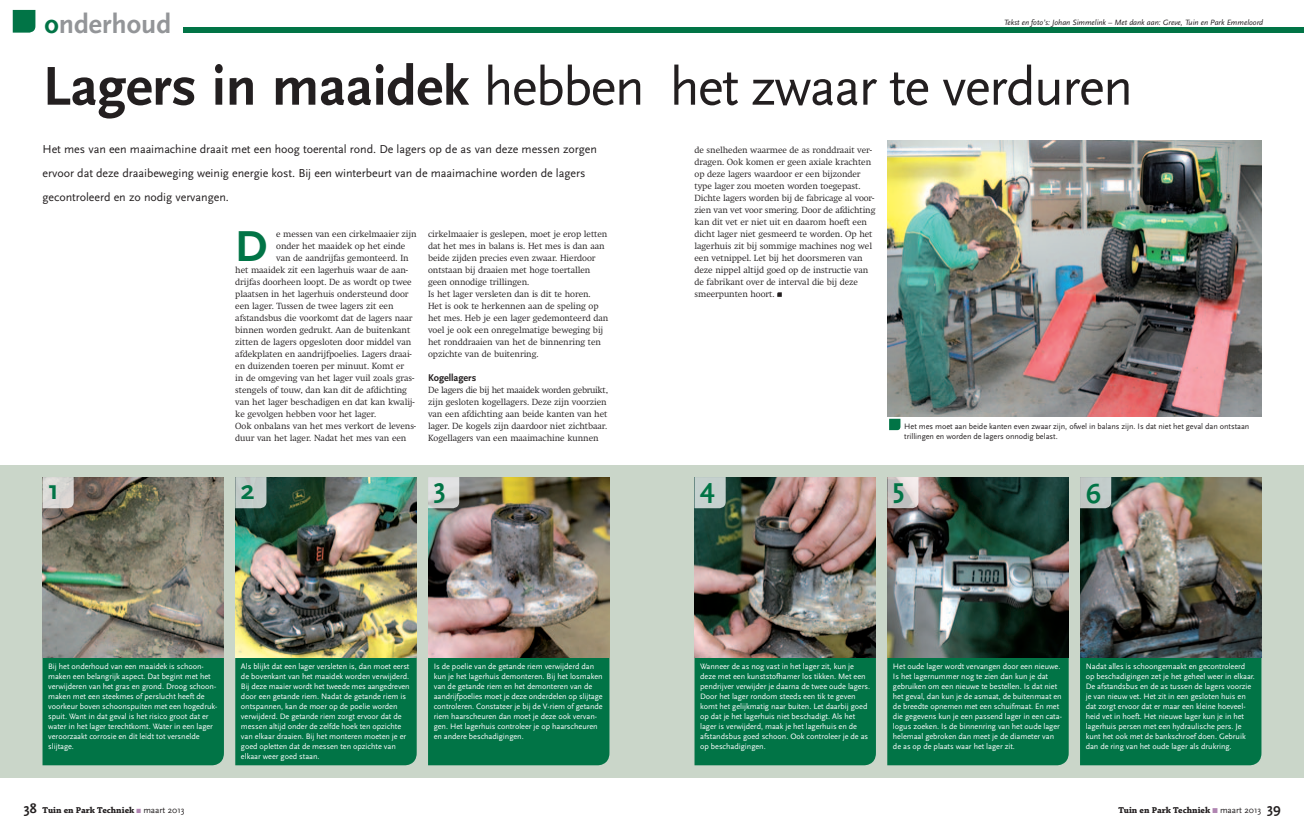
<style>
.page{position:relative;width:1304px;height:837px;background:#fff}
.page>*{position:absolute;margin:0;border:0;box-sizing:border-box;transform-origin:0 0}
.t1{font:55px "Scala Sans OT";letter-spacing:-.03em;color:#231f20}
.t2{font:700 45.2px "Scala Sans OT";color:#017446}
.t3{font:700 28px "Scala Sans OT";color:#939598}
.t4{font:700 28px "Scala Sans OT";color:#017446}
.t5{font:12px/24px "Scala Sans OT";letter-spacing:-.005em;color:#231f20}
.t6{font:700 10.2px "Scala Sans OT";letter-spacing:-.005em;color:#231f20}
.t7{font:700 9px "Chaparral Pro";color:#231f20}
.t8{font:300 8.8px/12px "Swift";letter-spacing:-.005em;color:#231f20}
.t9{font:8.2px/10px "Scala Sans OT";letter-spacing:-.005em;color:#fff}
.t10{font:8.2px/10px "Scala Sans OT";letter-spacing:-.005em;color:#231f20}
.t11{font:italic 8px "Scala Sans OT";letter-spacing:-.005em;color:#231f20}
.s1{color:#017446}
.s2{font-weight:700;font-size:57px}
.s3{font-family:"Scala Sans OT";font-size:14px}
.s4{color:#b085b1}
.s5{font-family:"Scala Sans OT";font-weight:400}
</style>
<div class="page">
<div style="left:0;top:465px;width:652px;height:312px;background:#cad6c9"></div>
<svg style="left:13px;top:10px;width:22px;height:23px"></svg>
<div style="left:184px;top:27px;width:468px;height:6px;background:#017446"></div>
<div style="left:43px;top:657px;width:181px;height:108px;background:#017446"></div>
<div style="left:235px;top:657px;width:182px;height:108px;background:#017446"></div>
<div style="left:428px;top:657px;width:181px;height:108px;background:#017446"></div>
<div style="left:652px;top:465px;width:652px;height:312px;background:#cad6c9"></div>
<div style="left:652px;top:27px;width:652px;height:6px;background:#017446"></div>
<div style="left:694px;top:657px;width:182px;height:108px;background:#017446"></div>
<div style="left:887px;top:657px;width:182px;height:108px;background:#017446"></div>
<div style="left:1080px;top:657px;width:181px;height:108px;background:#017446"></div>
<svg style="left:777px;top:292px;width:5px;height:5px"></svg>
<img style="left:887px;top:141px;width:374px;height:276px">
<img style="left:43px;top:477px;width:181px;height:180px">
<img style="left:235px;top:477px;width:182px;height:180px">
<img style="left:428px;top:477px;width:181px;height:180px">
<img style="left:694px;top:477px;width:182px;height:180px">
<img style="left:887px;top:477px;width:182px;height:180px">
<img style="left:1080px;top:477px;width:181px;height:180px">
<svg style="left:889px;top:418px;width:11px;height:12px"></svg>
<svg style="left:1080px;top:477px;width:31px;height:31px"></svg>
<svg style="left:887px;top:477px;width:31px;height:31px"></svg>
<svg style="left:694px;top:477px;width:32px;height:31px"></svg>
<svg style="left:235px;top:477px;width:31px;height:31px"></svg>
<svg style="left:43px;top:477px;width:31px;height:31px"></svg>
<svg style="left:428px;top:477px;width:31px;height:31px"></svg>
<h3 class="t3" style="left:44px;top:8px;width:128px"><span class="s1">o</span>nderhoud</h3>
<p class="t11" style="left:1004px;top:18px;width:261px">Tekst en foto’s: Johan Simmelink – Met dank aan: Greve, Tuin en Park Emmeloord</p>
<h1 class="t1" style="left:43px;top:57px;width:1092px"><span class="s2">Lagers in maaidek</span> hebben het zwaar te verduren</h1>
<p class="t5" style="left:43px;top:137px;width:556px">Het mes van een maaimachine draait met een hoog toerental rond. De lagers op de as van deze messen zorgen ervoor dat deze draaibeweging weinig energie kost. Bij een winterbeurt van de maaimachine worden de lagers gecontroleerd en zo nodig vervangen.</p>
<p class="t8" style="left:694px;top:144px;width:182px">de snelheden waarmee de as ronddraait ver&shy;dragen. Ook komen er geen axiale krachten op deze lagers waardoor er een bijzonder type lager zou moeten worden toegepast.<br>Dichte lagers worden bij de fabricage al voor&shy;zien van vet voor smering. Door de afdichting kan dit vet er niet uit en daarom hoeft een dicht lager niet gesmeerd te worden. Op het lagerhuis zit bij sommige machines nog wel een vetnippel. Let bij het doorsmeren van deze nippel altijd goed op de instructie van de fabrikant over de interval die bij deze smeerpunten hoort.</p>
<h2 class="t2" style="left:235px;top:220px;width:34px">D</h2>
<p class="t8" style="left:276px;top:228px;width:142px">e messen van een cirkelmaaier zijn</p>
<p class="t8" style="left:428px;top:228px;width:182px">cirkelmaaier is geslepen, moet je erop letten dat het mes in balans is. Het mes is dan aan beide zijden precies even zwaar. Hierdoor ontstaan bij draaien met hoge toertallen geen onnodige trillingen.<br>Is het lager versleten dan is dit te horen.<br>Het is ook te herkennen aan de speling op het mes. Heb je een lager gedemonteerd dan voel je ook een onregelmatige beweging bij het ronddraaien van het de binnenring ten opzichte van de buitenring.</p>
<p class="t6" style="left:428px;top:372px;width:50px">Kogellagers</p>
<p class="t8" style="left:428px;top:384px;width:182px">De lagers die bij het maaidek worden gebruikt, zijn gesloten kogellagers. Deze zijn voorzien van een afdichting aan beide kanten van het lager. De kogels zijn daardoor niet zichtbaar.<br>Kogellagers van een maaimachine kunnen</p>
<p class="t8" style="left:276px;top:240px;width:131px">onder het maaidek op het einde</p>
<p class="t8" style="left:276px;top:252px;width:134px">van de aandrijfas gemonteerd. In</p>
<p class="t8" style="left:235px;top:264px;width:174px">het maaidek zit een lagerhuis waar de aan-</p>
<p class="t8" style="left:235px;top:276px;width:178px">drijfas doorheen loopt. De as wordt op twee</p>
<p class="t8" style="left:235px;top:288px;width:175px">plaatsen in het lagerhuis ondersteund door</p>
<p class="t8" style="left:235px;top:300px;width:160px">een lager. Tussen de twee lagers zit een</p>
<p class="t8" style="left:235px;top:312px;width:179px">afstandsbus die voorkomt dat de lagers naar</p>
<p class="t8" style="left:235px;top:324px;width:177px">binnen worden gedrukt. Aan de buitenkant</p>
<p class="t8" style="left:235px;top:336px;width:178px">zitten de lagers opgesloten door middel van</p>
<p class="t8" style="left:235px;top:348px;width:178px">afdekplaten en aandrijfpoelies. Lagers draai-</p>
<p class="t8" style="left:235px;top:360px;width:171px">en duizenden toeren per minuut. Komt er</p>
<p class="t8" style="left:235px;top:372px;width:181px">in de omgeving van het lager vuil zoals gras-</p>
<p class="t8" style="left:235px;top:384px;width:173px">stengels of touw, dan kan dit de afdichting</p>
<p class="t8" style="left:235px;top:396px;width:181px">van het lager beschadigen en dat kan kwalij-</p>
<p class="t8" style="left:235px;top:408px;width:143px">ke gevolgen hebben voor het lager.</p>
<p class="t8" style="left:235px;top:420px;width:182px">Ook onbalans van het mes verkort de levens-</p>
<p class="t8" style="left:235px;top:432px;width:173px">duur van het lager. Nadat het mes van een</p>
<p class="t10" style="left:904px;top:421px;width:347px">Het mes moet aan beide kanten even zwaar zijn, ofwel in balans zijn. Is dat niet het geval dan ontstaan trillingen en worden de lagers onnodig belast.</p>
<h3 class="t4" style="left:48px;top:473px;width:12px">1</h3>
<h3 class="t4" style="left:241px;top:473px;width:15px">2</h3>
<h3 class="t4" style="left:434px;top:472px;width:14px">3</h3>
<h3 class="t4" style="left:700px;top:472px;width:16px">4</h3>
<h3 class="t4" style="left:893px;top:472px;width:13px">5</h3>
<h3 class="t4" style="left:1086px;top:478px;width:17px">6</h3>
<p class="t9" style="left:48px;top:661px;width:171px">Bij het onderhoud van een maaidek is schoon&shy;maken een belangrijk aspect. Dat begint met het verwijderen van het gras en grond. Droog schoon&shy;maken met een steekmes of perslucht heeft de voorkeur boven schoonspuiten met een hogedruk&shy;spuit. Want in dat geval is het risico groot dat er water in het lager terechtkomt. Water in een lager veroorzaakt corrosie en dit leidt tot versnelde slijtage.</p>
<p class="t9" style="left:241px;top:661px;width:170px">Als blijkt dat een lager versleten is, dan moet eerst de bovenkant van het maaidek worden verwijderd.<br>Bij deze maaier wordt het tweede mes aangedreven door een getande riem. Nadat de getande riem is ontspannen, kan de moer op de poelie worden verwijderd. De getande riem zorgt ervoor dat de messen altijd onder de zelfde hoek ten opzichte van elkaar draaien. Bij het monteren moeten je er goed opletten dat de messen ten opzichte van elkaar weer goed staan.</p>
<p class="t9" style="left:434px;top:661px;width:171px">Is de poelie van de getande riem verwijderd dan kun je het lagerhuis demonteren. Bij het losmaken van de getande riem en het demonteren van de aandrijfpoelies moet je deze onderdelen op slijtage controleren. Constateer je bij de V-riem of getande riem haarscheuren dan moet je deze ook vervan&shy;gen. Het lagerhuis controleer je op haarscheuren en andere beschadigingen.</p>
<p class="t9" style="left:700px;top:661px;width:171px">Wanneer de as nog vast in het lager zit, kun je deze met een kunststofhamer los tikken. Met een pendrijver verwijder je daarna de twee oude lagers.<br>Door het lager rondom steeds een tik te geven komt het gelijkmatig naar buiten. Let daarbij goed op dat je het lagerhuis niet beschadigt. Als het lager is verwijderd, maak je het lagerhuis en de afstandsbus goed schoon. Ook controleer je de as op beschadigingen.</p>
<p class="t9" style="left:893px;top:661px;width:170px">Het oude lager wordt vervangen door een nieuwe.<br>Is het lagernummer nog te zien dan kun je dat gebruiken om een nieuwe te bestellen. Is dat niet het geval, dan kun je de asmaat, de buitenmaat en de breedte opnemen met een schuifmaat. En met die gegevens kun je een passend lager in een cata&shy;logus zoeken. Is de binnenring van het oude lager helemaal gebroken dan meet je de diameter van de as op de plaats waar het lager zit.</p>
<p class="t9" style="left:1086px;top:661px;width:171px">Nadat alles is schoongemaakt en gecontroleerd op beschadigingen zet je het geheel weer in elkaar.<br>De afstandsbus en de as tussen de lagers voorzie je van nieuw vet. Het zit in een gesloten huis en dat zorgt ervoor dat er maar een kleine hoeveel&shy;heid vet in hoeft. Het nieuwe lager kun je in het lagerhuis persen met een hydraulische pers. Je kunt het ook met de bankschroef doen. Gebruik dan de ring van het oude lager als drukring.</p>
<p class="t7" style="left:24px;top:804px;width:163px"><span class="s3">38</span> Tuin en Park Techniek <span class="s4">■</span> <span class="s5">maart 2013</span></p>
<p class="t7" style="left:1118px;top:804px;width:164px">Tuin en Park Techniek <span class="s4">■</span> <span class="s5">maart 2013</span> <span class="s3">39</span></p>
</div>
